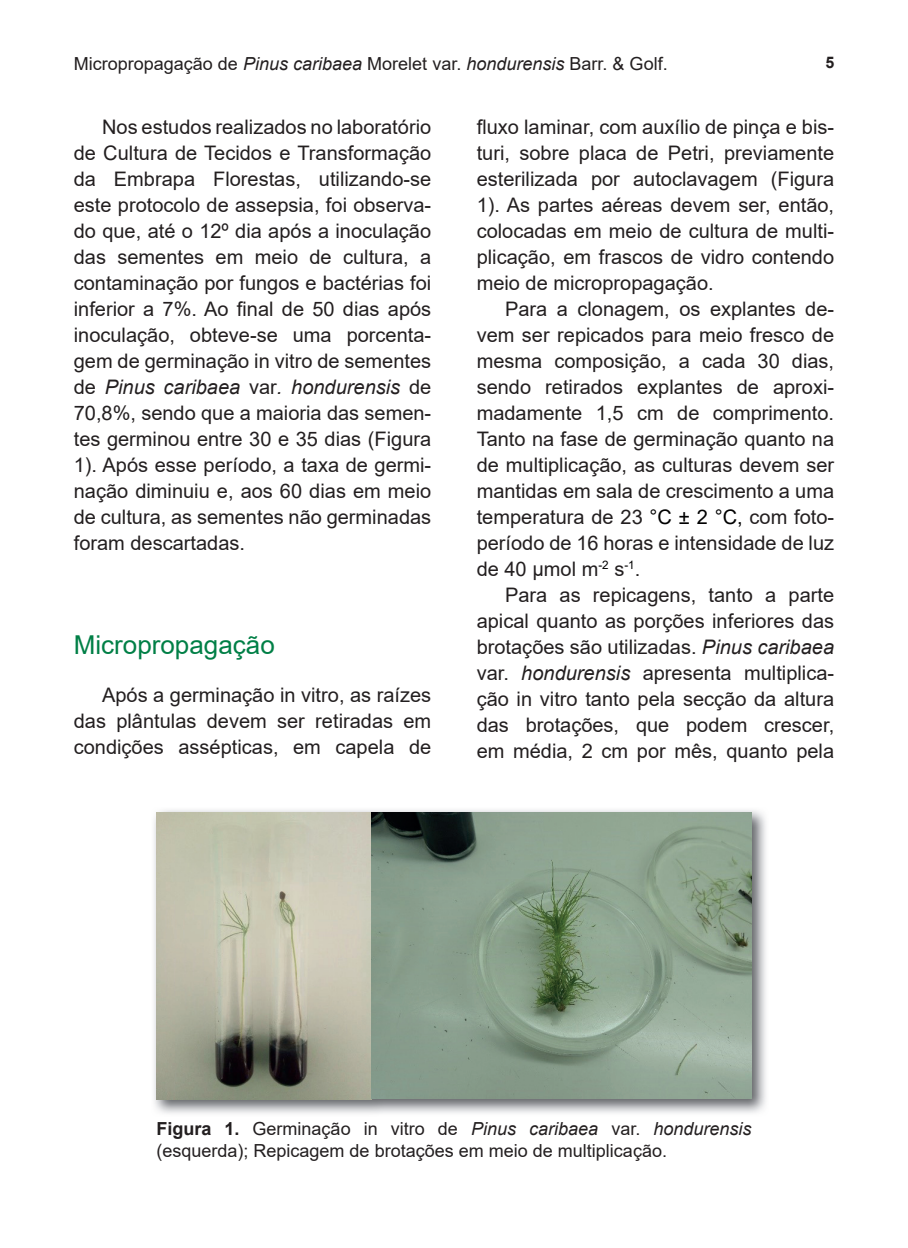
<style>
.page{position:relative;width:908px;height:1248px;background:#fff}
.page>*{position:absolute;margin:0;border:0;box-sizing:border-box;transform-origin:0 0}
.t1{font:26px "Arial";color:#007f46}
.t2{font:20px/26px "Arial";color:#231f20;text-align:justify}
.t3{font:18px/21.6px "Arial";color:#231f20}
.t4{font:700 16px "Arial";color:#231f20}
.s1{font-style:italic}
.s2{color:#000001}
.s3{font-weight:700}
</style>
<div class="page">
<img style="left:154px;top:810px;width:612px;height:304px">
<img style="left:156px;top:812px;width:595px;height:286px">
<p class="t3" style="left:74px;top:53px;width:595px">Micropropagação de <span class="s1">Pinus caribaea</span> Morelet var. <span class="s1">hondurensis</span> Barr. &amp; Golf.</p>
<p class="t4" style="left:825px;top:51px;width:10px">5</p>
<p class="t2" style="left:74px;top:113px;width:359px;text-indent:28px">Nos estudos realizados no laboratório de Cultura de Tecidos e Transformação da Embrapa Florestas, utilizando-se este protocolo de assepsia, foi observa&shy;do que, até o 12º dia após a inoculação das sementes em meio de cultura, a contaminação por fungos e bactérias foi inferior a 7%. Ao final de 50 dias após inoculação, obteve-se uma porcenta&shy;gem de germinação in vitro de sementes de <span class="s1">Pinus caribaea</span> var<span class="s1">. hondurensis</span> de 70,8%, sendo que a maioria das semen&shy;tes germinou entre 30 e 35 dias (Figura 1). Após esse período, a taxa de germi&shy;nação diminuiu e, aos 60 dias em meio de cultura, as sementes não germinadas foram descartadas.</p>
<p class="t2" style="left:476px;top:113px;width:359px">fluxo laminar, com auxílio de pinça e bis&shy;turi, sobre placa de Petri, previamente esterilizada por autoclavagem (Figura 1). As partes aéreas devem ser, então, colocadas em meio de cultura de multi&shy;plicação, em frascos de vidro contendo meio de micropropagação.</p>
<p class="t2" style="left:476px;top:295px;width:359px;text-indent:28px">Para a clonagem, os explantes de&shy;vem ser repicados para meio fresco de mesma composição, a cada 30 dias, sendo retirados explantes de aproxi&shy;madamente 1,5 cm de comprimento.<br>Tanto na fase de germinação quanto na de multiplicação, as culturas devem ser mantidas em sala de crescimento a uma temperatura de 23 <span class="s2">°C ± 2 °C,</span> com foto&shy;período de 16 horas e intensidade de luz de 40 µmol m<sup>-2</sup> s<sup>-1</sup>.</p>
<p class="t2" style="left:476px;top:581px;width:359px;text-indent:28px">Para as repicagens, tanto a parte apical quanto as porções inferiores das brotações são utilizadas. <span class="s1">Pinus caribaea </span>var. <span class="s1">hondurensis</span> apresenta multiplica&shy;ção in vitro tanto pela secção da altura das brotações, que podem crescer, em média, 2 cm por mês, quanto pela</p>
<h1 class="t1" style="left:74px;top:627px;width:202px">Micropropagação</h1>
<p class="t2" style="left:74px;top:682px;width:359px;text-indent:28px">Após a germinação in vitro, as raízes das plântulas devem ser retiradas em condições assépticas, em capela de</p>
<p class="t3" style="left:156px;top:1117px;width:596px"><span class="s3">F igura 1.</span> Germinação in vitro de <span class="s1">Pinus caribaea</span> var. <span class="s1">hondurensis </span>(esquerda); Repicagem de brotações em meio de multiplicação.</p>
</div>
